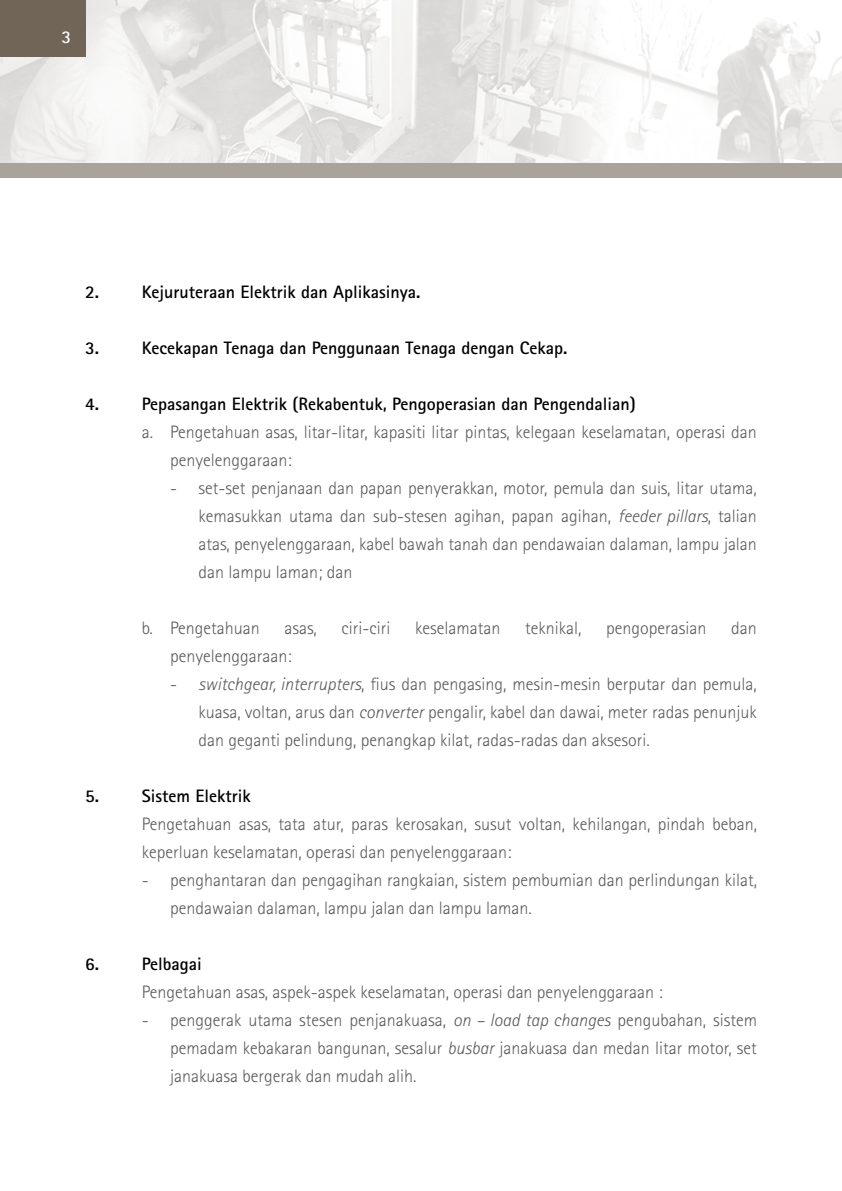
<style>
.page{position:relative;width:842px;height:1191px;background:#fff}
.page>*{position:absolute;margin:0;border:0;box-sizing:border-box;transform-origin:0 0}
.t1{font:300 18px/28px "Rotis Sans Serif";color:#58595b}
.t2{font:700 18px "Rotis Sans Serif";color:#000}
.t3{font:700 18px "Rotis Sans Serif";color:#fff}
.s1{font-style:italic}
</style>
<div class="page">
<img style="left:0;top:0;width:842px;height:163px">
<div style="left:0;top:163px;width:842px;height:14px;background:#aaa39b"></div>
<div style="left:0;top:0;width:85px;height:57px;background:#716558"></div>
<p class="t3" style="left:61px;top:25px;width:11px">3</p>
<p class="t2" style="left:85px;top:280px;width:337px">2. Kejuruteraan Elektrik dan Aplikasinya.</p>
<p class="t2" style="left:85px;top:336px;width:484px">3. Kecekapan Tenaga dan Penggunaan Tenaga dengan Cekap.</p>
<p class="t2" style="left:85px;top:392px;width:552px">4. Pepasangan Elektrik (Rekabentuk, Pengoperasian dan Pengendalian)</p>
<p class="t1" style="left:170px;top:418px;width:588px;text-indent:-28px">a. Pengetahuan asas, litar-litar, kapasiti litar pintas, kelegaan keselamatan, operasi dan penyelenggaraan:</p>
<p class="t1" style="left:198px;top:474px;width:560px;text-align:justify;text-indent:-28px">- set-set penjanaan dan papan penyerakkan, motor, pemula dan suis, litar utama, kemasukkan utama dan sub-stesen agihan, papan agihan, <span class="s1">feeder pillars</span>, talian atas, penyelenggaraan, kabel bawah tanah dan pendawaian dalaman, lampu jalan dan lampu laman; dan</p>
<p class="t1" style="left:142px;top:614px;width:119px">b. Pengetahuan</p>
<p class="t1" style="left:284px;top:614px;width:34px">asas,</p>
<p class="t1" style="left:341px;top:614px;width:50px">ciri-ciri</p>
<p class="t1" style="left:415px;top:614px;width:87px">keselamatan</p>
<p class="t1" style="left:525px;top:614px;width:58px">teknikal,</p>
<p class="t1" style="left:606px;top:614px;width:102px">pengoperasian</p>
<p class="t1" style="left:731px;top:614px;width:27px">dan</p>
<p class="t1" style="left:170px;top:642px;width:123px">penyelenggaraan:</p>
<p class="t1" style="left:198px;top:670px;width:560px;text-align:justify;text-indent:-28px">- <span class="s1">switchgear, interrupters</span>, fius dan pengasing, mesin-mesin berputar dan pemula, kuasa, voltan, arus dan <span class="s1">converter</span> pengalir, kabel dan dawai, meter radas penunjuk dan geganti pelindung, penangkap kilat, radas-radas dan aksesori.</p>
<p class="t2" style="left:85px;top:784px;width:167px">5. Sistem Elektrik</p>
<p class="t1" style="left:142px;top:810px;width:617px">Pengetahuan asas, tata atur, paras kerosakan, susut voltan, kehilangan, pindah beban, keperluan keselamatan, operasi dan penyelenggaraan:</p>
<p class="t1" style="left:170px;top:866px;width:588px;text-indent:-28px">- penghantaran dan pengagihan rangkaian, sistem pembumian dan perlindungan kilat, pendawaian dalaman, lampu jalan dan lampu laman.</p>
<p class="t2" style="left:85px;top:952px;width:118px">6. Pelbagai</p>
<p class="t1" style="left:142px;top:978px;width:523px">Pengetahuan asas, aspek-aspek keselamatan, operasi dan penyelenggaraan :</p>
<p class="t1" style="left:170px;top:1006px;width:588px;text-align:justify;text-indent:-28px">- penggerak utama stesen penjanakuasa, <span class="s1">on – load tap changes</span> pengubahan, sistem pemadam kebakaran bangunan, sesalur <span class="s1">busbar</span> janakuasa dan medan litar motor, set janakuasa bergerak dan mudah alih.</p>
</div>
